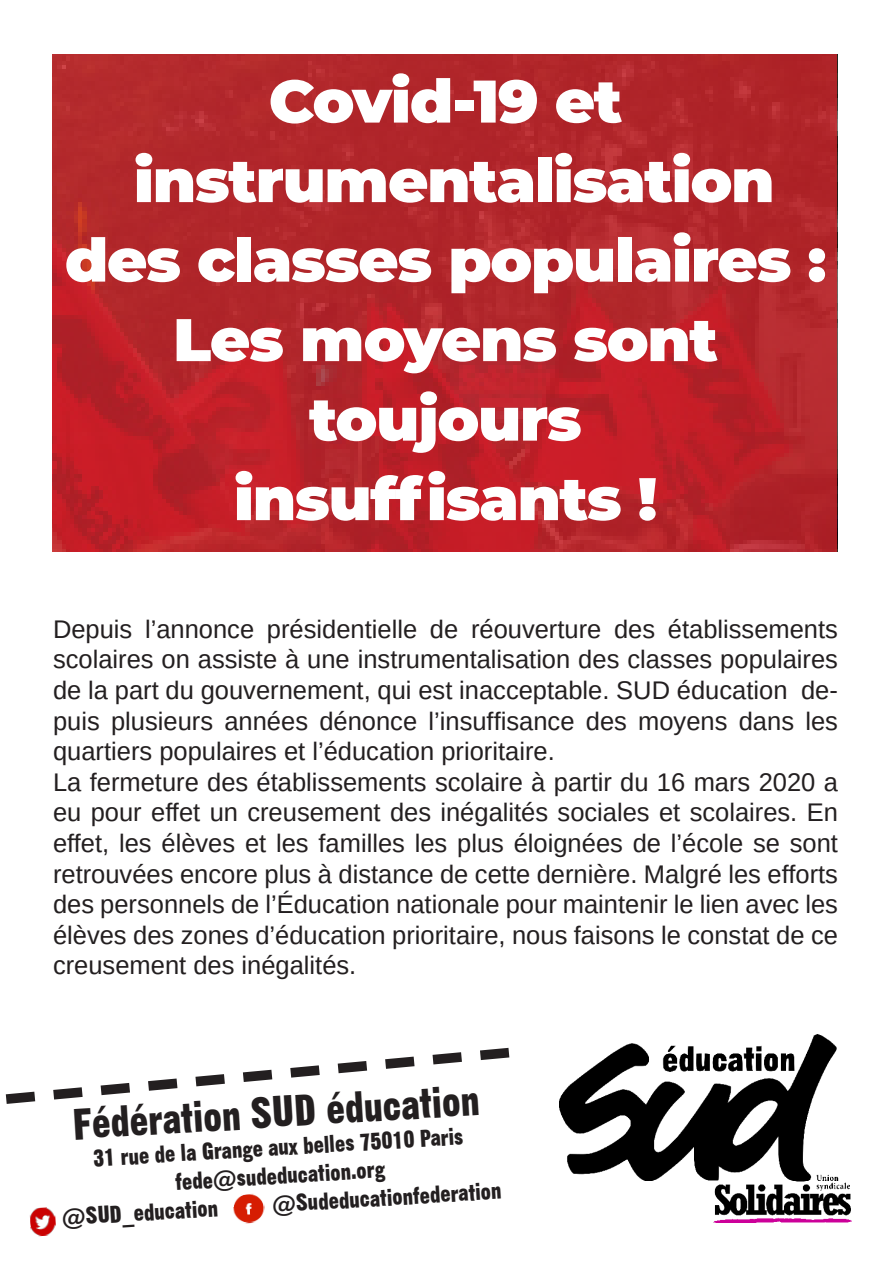
<style>
.page{position:relative;width:893px;height:1263px;background:#fff}
.page>*{position:absolute;margin:0;border:0;box-sizing:border-box;transform-origin:0 0}
.t1{font:900 60px "Montserrat";letter-spacing:-.02em;color:#fff}
.t2{font:42.9px "Gothic No 13 BT";color:#231f20}
.t3{font:25.5px/30.6px "Liberation Sans";color:#231f20;text-align:justify}
.t4{font:23.55px "Gothic No 13 BT";color:#231f20}
</style>
<div class="page">
<img style="left:559px;top:1035px;width:292px;height:188px">
<svg style="left:52px;top:54px;width:785px;height:497px;background:#b6242a"></svg>
<img style="left:29px;top:1207px;width:27px;height:30px">
<img style="left:233px;top:1193px;width:32px;height:31px">
<svg style="left:5px;top:1047px;width:505px;height:57px"></svg>
<p class="t1" style="left:269px;top:56px;width:355px">Covid-19 et</p>
<p class="t1" style="left:134px;top:136px;width:642px">instrumentalisation</p>
<p class="t1" style="left:65px;top:215px;width:763px">des classes populaires :</p>
<p class="t1" style="left:173px;top:295px;width:546px">Les moyens sont</p>
<p class="t1" style="left:309px;top:374px;width:274px">toujours</p>
<p class="t1" style="left:234px;top:454px;width:425px">insuffisants !</p>
<p class="t3" style="left:53px;top:614px;width:786px">Depuis l’annonce présidentielle de réouverture des établissements scolaires on assiste à une instrumentalisation des classes populaires de la part du gouvernement, qui est inacceptable. SUD éducation de&shy;puis plusieurs années dénonce l’insuffisance des moyens dans les quartiers populaires et l’éducation prioritaire.</p>
<p class="t3" style="left:53px;top:767px;width:786px">La fermeture des établissements scolaire à partir du 16 mars 2020 a eu pour effet un creusement des inégalités sociales et scolaires. En effet, les élèves et les familles les plus éloignées de l’école se sont retrouvées encore plus à distance de cette dernière. Malgré les efforts des personnels de l’Éducation nationale pour maintenir le lien avec les élèves des zones d’éducation prioritaire, nous faisons le constat de ce creusement des inégalités.</p>
<p class="t2" style="left:71px;top:1100px;width:409px;rotate:-4deg">Fédération SUD éducation</p>
<p class="t4" style="left:93px;top:1142px;width:372px;rotate:-3deg">31 rue de la Grange aux belles 75010 Paris</p>
<p class="t4" style="left:175px;top:1166px;width:211px;rotate:-3deg">fede@sudeducation.org</p>
<p class="t4" style="left:61px;top:1202px;width:158px;rotate:-3deg">@SUD_education</p>
<p class="t4" style="left:272px;top:1189px;width:231px;rotate:-3deg">@Sudeducationfederation</p>
</div>
